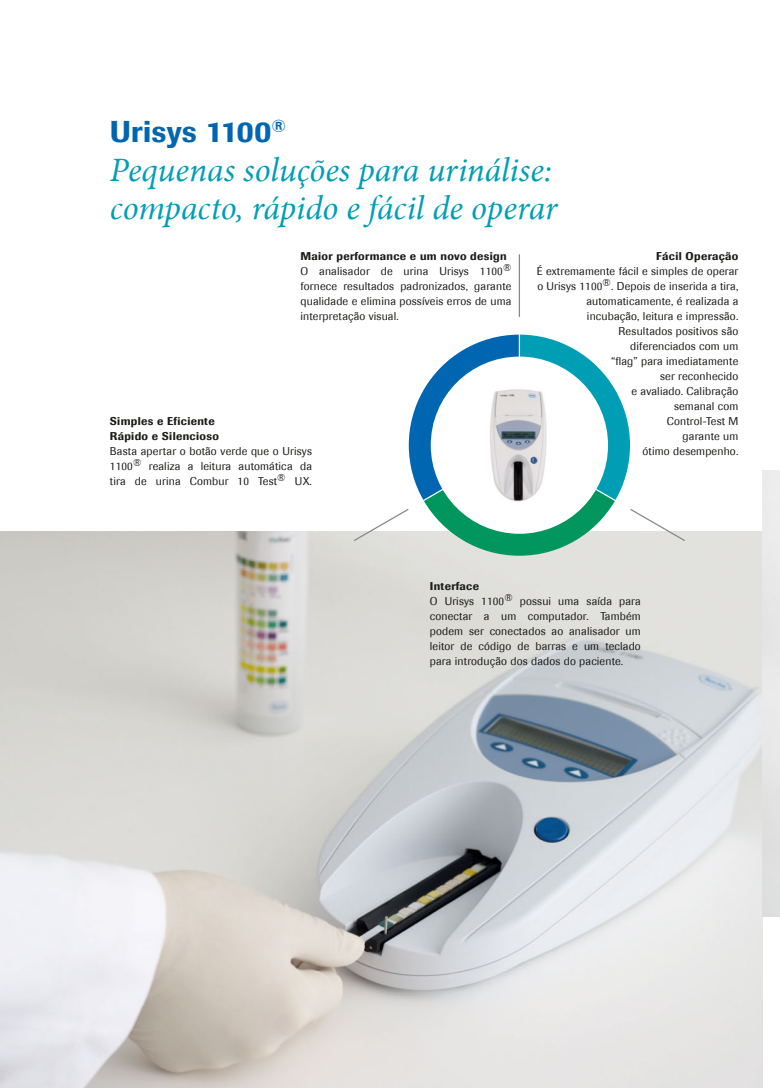
<style>
.page{position:relative;width:780px;height:1088px;background:#fff}
.page>*{position:absolute;margin:0;border:0;box-sizing:border-box;transform-origin:0 0}
.Layout_SubTitleStyle{font:italic 33.75px "Minion";color:#009eb5}
.FCover_TitleStyle_Im{font:500 30px "Imago";letter-spacing:.005em;color:#0066b2}
.Layout_BodyText_9pt{font:11.25px/15px "Imago";letter-spacing:.015em;color:#1a1a18;text-align:justify}
.Layout_BulletText_9p{font:11.25px/15px "Imago";letter-spacing:.015em;color:#1a1a18;text-align:justify}
.Layout_BodyText_9pt-2{font:500 11.25px "Imago";letter-spacing:.03em;color:#1a1a18}
.Layout_BulletText_9p-2{font:500 11.25px "Imago";letter-spacing:.03em;color:#1a1a18}
</style>
<div class="page">
<img style="left:0;top:532px;width:762px;height:556px">
<hr style="left:518px;top:254px;width:2px;height:63px;background:#868786">
<svg style="left:352px;top:335px;width:334px;height:221px"></svg>
<img style="left:480px;top:387px;width:76px;height:116px">
<p class="FCover_TitleStyle_Im" style="left:110px;top:113px;width:178px">Urisys 1100<sup>®</sup></p>
<p class="Layout_SubTitleStyle" style="left:110px;top:147px;width:443px">Pequenas soluções para urinálise:</p>
<p class="Layout_SubTitleStyle" style="left:110px;top:185px;width:449px">compacto, rápido e fácil de operar</p>
<p class="Layout_BodyText_9pt-2" style="left:300px;top:249px;width:208px">Maior performance e um novo design</p>
<p class="Layout_BodyText_9pt" style="left:300px;top:264px;width:212px">O analisador de urina Urisys 1100<sup>® </sup>fornece resultados padronizados, garante qualidade e elimina possíveis erros de uma interpretação visual.</p>
<p class="Layout_BodyText_9pt-2" style="left:656px;top:249px;width:84px">Fácil Operação</p>
<p class="Layout_BodyText_9pt" style="left:537px;top:264px;width:203px">É extremamente fácil e simples de operar</p>
<p class="Layout_BodyText_9pt" style="left:537px;top:279px;width:202px">o Urisys 1100<sup>®</sup>. Depois de inserida a tira,</p>
<p class="Layout_BodyText_9pt" style="left:586px;top:294px;width:153px">automaticamente, é realizada a</p>
<p class="Layout_BodyText_9pt" style="left:587px;top:309px;width:153px">incubação, leitura e impressão.</p>
<p class="Layout_BodyText_9pt" style="left:618px;top:324px;width:121px">Resultados positivos são</p>
<p class="Layout_BodyText_9pt" style="left:630px;top:339px;width:109px">diferenciados com um</p>
<p class="Layout_BodyText_9pt" style="left:611px;top:354px;width:129px">“flag” para imediatamente</p>
<p class="Layout_BodyText_9pt" style="left:660px;top:369px;width:80px">ser reconhecido</p>
<p class="Layout_BodyText_9pt" style="left:631px;top:384px;width:108px">e avaliado. Calibração</p>
<p class="Layout_BodyText_9pt" style="left:674px;top:399px;width:66px">semanal com</p>
<p class="Layout_BodyText_9pt" style="left:667px;top:414px;width:73px">Control-Test M</p>
<p class="Layout_BodyText_9pt" style="left:682px;top:429px;width:57px">garante um</p>
<p class="Layout_BodyText_9pt" style="left:642px;top:444px;width:97px">ótimo desempenho.</p>
<p class="Layout_BodyText_9pt-2" style="left:110px;top:414px;width:106px">Simples e Eficiente</p>
<p class="Layout_BulletText_9p-2" style="left:110px;top:429px;width:110px">Rápido e Silencioso</p>
<p class="Layout_BulletText_9p" style="left:110px;top:444px;width:203px">Basta apertar o botão verde que o Urisys 1100<sup>®</sup> realiza a leitura automática da tira de urina Combur 10 Test<sup>®</sup> UX.</p>
<p class="Layout_BodyText_9pt-2" style="left:430px;top:579px;width:51px">Interface</p>
<p class="Layout_BodyText_9pt" style="left:430px;top:594px;width:212px">O Urisys 1100<sup>®</sup> possui uma saída para conectar a um computador. Também podem ser conectados ao analisador um leitor de código de barras e um teclado para introdução dos dados do paciente.</p>
</div>
